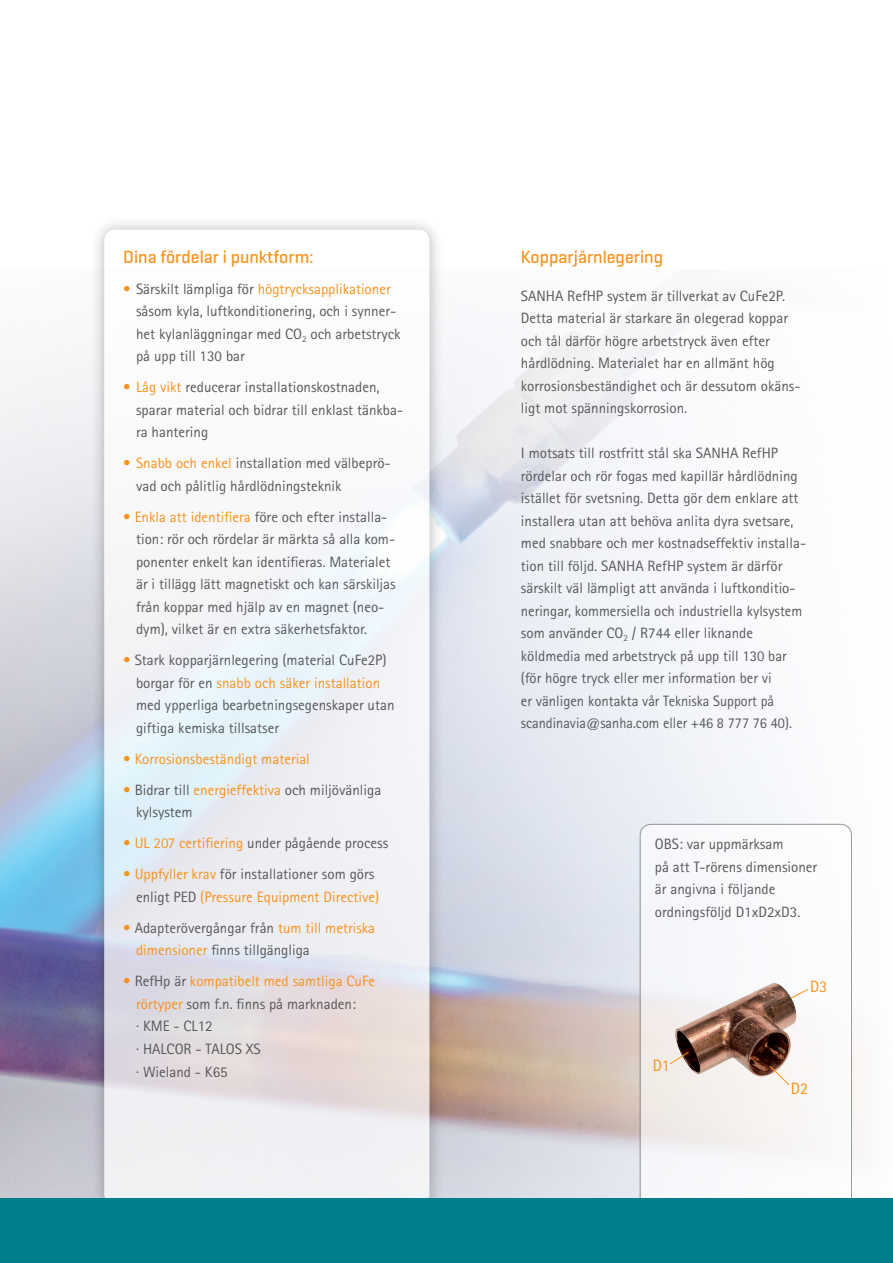
<style>
.page{position:relative;width:893px;height:1263px;background:#fff}
.page>*{position:absolute;margin:0;border:0;box-sizing:border-box;transform-origin:0 0}
.t1{font:500 18px "Geogrotesque";color:#f7931d}
.t2{font:16.5px "Rotis Sans Serif";color:#f7931d}
.t3{font:15px/22.5px "Rotis Sans Serif";color:#57585a}
.t4{font:15px/22.5px "Rotis Sans Serif";color:#f7931d}
.s1{color:#f7931d}
.s2{color:#57585a}
</style>
<div class="page">
<img style="left:0;top:318px;width:861px;height:880px">
<div style="left:90px;top:215px;width:354px;height:1004px;background:#231f20;opacity:.43"></div>
<svg style="left:104px;top:230px;width:325px;height:975px;fill:#f1f3f8"></svg>
<svg style="left:640px;top:824px;width:211px;height:388px"></svg>
<div style="left:640px;top:824px;width:212px;height:388px;border:1px solid #57585a;border-radius:11px"></div>
<img style="left:700px;top:983px;width:73px;height:34px">
<svg style="left:669px;top:1051px;width:20px;height:14px"></svg>
<svg style="left:790px;top:988px;width:19px;height:11px"></svg>
<svg style="left:769px;top:1065px;width:21px;height:21px"></svg>
<div style="left:0;top:1198px;width:893px;height:65px;background:#007e8a"></div>
<p class="t1" style="left:123px;top:245px;width:192px">Dina fördelar i punktform:</p>
<p class="t3" style="left:136px;top:277px;width:266px;text-indent:-13px"><span class="s1">•</span> Särskilt lämpliga för <span class="s1">högtrycksapplikationer </span>såsom kyla, luftkonditionering, och i synner&shy;het kylanläggningar med CO<sub>2</sub> och arbetstryck på upp till 130 bar</p>
<p class="t3" style="left:136px;top:376px;width:269px;text-indent:-13px"><span class="s1">• Låg vikt</span> reducerar installationskostnaden, sparar material och bidrar till enklast tänkba&shy;ra hantering</p>
<p class="t3" style="left:136px;top:452px;width:256px;text-indent:-13px"><span class="s1">• Snabb och enkel</span> installation med välbeprö&shy;vad och pålitlig hårdlödningsteknik</p>
<p class="t3" style="left:136px;top:505px;width:261px;text-indent:-13px"><span class="s1">• Enkla att identifiera</span> före och efter installa&shy;tion: rör och rördelar är märkta så alla kom&shy;ponenter enkelt kan identifieras. Materialet är i tillägg lätt magnetiskt och kan särskiljas från koppar med hjälp av en magnet (neo&shy;dym), vilket är en extra säkerhetsfaktor.</p>
<p class="t3" style="left:136px;top:649px;width:260px;text-indent:-13px"><span class="s1">•</span> Stark kopparjärnlegering (material CuFe2P) borgar för en <span class="s1">snabb och säker installation </span>med ypperliga bearbetningsegenskaper utan giftiga kemiska tillsatser</p>
<p class="t4" style="left:123px;top:747px;width:188px">• Korrosionsbeständigt material</p>
<p class="t3" style="left:136px;top:778px;width:247px;text-indent:-13px"><span class="s1">•</span> Bidrar till <span class="s1">energieffektiva</span> och miljövänliga kylsystem</p>
<p class="t3" style="left:123px;top:832px;width:266px"><span class="s1">• UL 207 certifiering</span> under pågående process</p>
<p class="t4" style="left:136px;top:863px;width:245px;text-indent:-13px">• Uppfyller krav <span class="s2">för installationer som görs enligt PED</span> (Pressure Equipment Directive)</p>
<p class="t3" style="left:136px;top:916px;width:241px;text-indent:-13px"><span class="s1">•</span> Adapterövergångar från <span class="s1">tum till metriska dimensioner</span> finns tillgängliga</p>
<p class="t3" style="left:136px;top:970px;width:241px;text-indent:-13px"><span class="s1">•</span> RefHp är <span class="s1">kompatibelt med samtliga CuFe rörtyper</span> som f.n. finns på marknaden:<br>· KME - CL12<br>· HALCOR - TALOS XS<br>· Wieland - K65</p>
<p class="t1" style="left:521px;top:245px;width:144px">Kopparjärnlegering</p>
<p class="t3" style="left:521px;top:284px;width:281px">SANHA RefHP system är tillverkat av CuFe2P.<br>Detta material är starkare än olegerad koppar och tål därför högre arbetstryck även efter hårdlödning. Materialet har en allmänt hög korrosionsbeständighet och är dessutom okäns&shy;ligt mot spänningskorrosion.</p>
<p class="t3" style="left:521px;top:442px;width:287px">I motsats till rostfritt stål ska SANHA RefHP rördelar och rör fogas med kapillär hårdlödning istället för svetsning. Detta gör dem enklare att installera utan att behöva anlita dyra svetsare, med snabbare och mer kostnadseffektiv installa&shy;tion till följd. SANHA RefHP system är därför särskilt väl lämpligt att använda i luftkonditio&shy;neringar, kommersiella och industriella kylsystem som använder CO<sub>2</sub> / R744 eller liknande köldmedia med arbetstryck på upp till 130 bar (för högre tryck eller mer information ber vi<br>er vänligen kontakta vår Tekniska Support på scandinavia@sanha.com eller +46 8 777 76 40).</p>
<p class="t3" style="left:655px;top:833px;width:164px">OBS: var uppmärksam<br>på att T-rörens dimensioner är angivna i följande ordningsföljd D1xD2xD3.</p>
<p class="t2" style="left:653px;top:1056px;width:19px">D1</p>
<p class="t2" style="left:810px;top:976px;width:19px">D3</p>
<p class="t2" style="left:791px;top:1078px;width:19px">D2</p>
</div>
